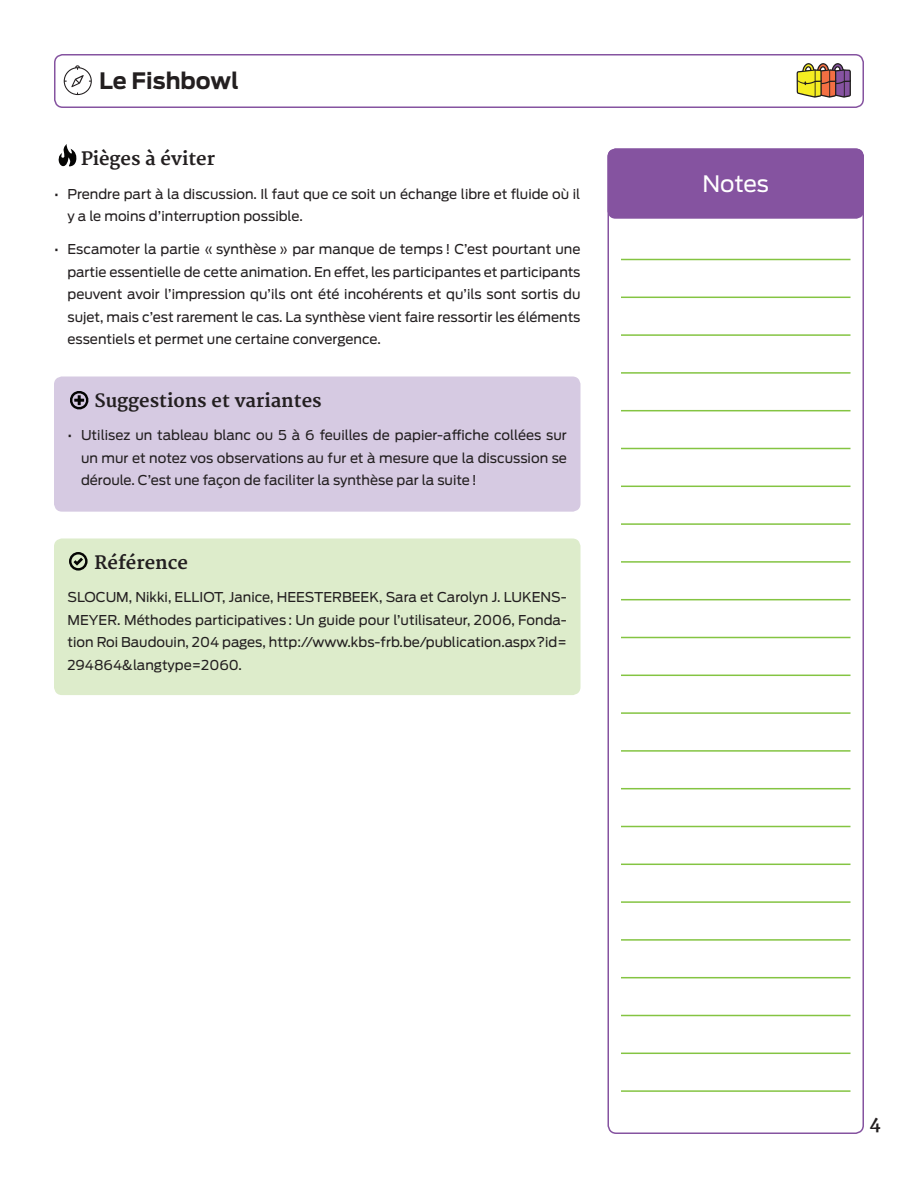
<style>
.page{position:relative;width:918px;height:1188px;background:#fff}
.page>*{position:absolute;margin:0;border:0;box-sizing:border-box;transform-origin:0 0}
.rappel_titre_haut_de{font:700 22.5px "Antenna";color:#231f20}
.notes{font:22.5px "Antenna";letter-spacing:-.005em;color:#fff}
.gros_sous-titre{font:700 18px "Merriweather";color:#231f20}
.texte{font:13.5px/22.5px "Antenna";color:#231f20;text-align:justify}
</style>
<div class="page">
<div style="left:54px;top:54px;width:810px;height:54px;border:2px solid #8553a0;border-radius:8px"></div>
<svg style="left:796px;top:63px;width:55px;height:35px"></svg>
<svg style="left:64px;top:65px;width:28px;height:30px"></svg>
<div style="left:54px;top:376px;width:527px;height:136px;background:#d6cae2;border-radius:8px"></div>
<svg style="left:58px;top:144px;width:19px;height:23px"></svg>
<div style="left:607px;top:148px;width:257px;height:986px;border:2px solid #8553a0;border-radius:8px"></div>
<div style="left:607px;top:148px;width:257px;height:71px;background:#8553a0;border-radius:8px"></div>
<hr style="left:621px;top:259px;width:229px;height:1px;background:#84c442">
<hr style="left:621px;top:297px;width:229px;height:1px;background:#84c442">
<hr style="left:621px;top:334px;width:229px;height:2px;background:#84c442">
<hr style="left:621px;top:372px;width:229px;height:2px;background:#84c442">
<hr style="left:621px;top:410px;width:229px;height:1px;background:#84c442">
<hr style="left:621px;top:448px;width:229px;height:1px;background:#84c442">
<hr style="left:621px;top:486px;width:229px;height:1px;background:#84c442">
<hr style="left:621px;top:523px;width:229px;height:2px;background:#84c442">
<hr style="left:621px;top:561px;width:229px;height:2px;background:#84c442">
<hr style="left:621px;top:599px;width:229px;height:1px;background:#84c442">
<hr style="left:621px;top:637px;width:229px;height:1px;background:#84c442">
<hr style="left:621px;top:675px;width:229px;height:1px;background:#84c442">
<hr style="left:621px;top:712px;width:229px;height:2px;background:#84c442">
<hr style="left:621px;top:750px;width:229px;height:2px;background:#84c442">
<hr style="left:621px;top:788px;width:229px;height:1px;background:#84c442">
<hr style="left:621px;top:826px;width:229px;height:1px;background:#84c442">
<hr style="left:621px;top:864px;width:229px;height:1px;background:#84c442">
<hr style="left:621px;top:901px;width:229px;height:2px;background:#84c442">
<hr style="left:621px;top:939px;width:229px;height:2px;background:#84c442">
<hr style="left:621px;top:977px;width:229px;height:1px;background:#84c442">
<hr style="left:621px;top:1015px;width:229px;height:1px;background:#84c442">
<hr style="left:621px;top:1053px;width:229px;height:1px;background:#84c442">
<hr style="left:621px;top:1090px;width:229px;height:2px;background:#84c442">
<div style="left:54px;top:538px;width:527px;height:157px;background:#ddeccb;border-radius:8px"></div>
<svg style="left:70px;top:391px;width:19px;height:19px"></svg>
<svg style="left:69px;top:552px;width:19px;height:19px"></svg>
<p class="rappel_titre_haut_de" style="left:99px;top:67px;width:141px">Le Fishbowl</p>
<p class="gros_sous-titre" style="left:81px;top:148px;width:136px">Pièges à éviter</p>
<p class="texte" style="left:68px;top:183px;width:514px;text-indent:-14px">• Prendre part à la discussion. Il faut que ce soit un échange libre et fluide où il y a le moins d’interruption possible.</p>
<p class="texte" style="left:68px;top:238px;width:515px;text-indent:-14px">• Escamoter la partie « synthèse » par manque de temps ! C’est pourtant une partie essentielle de cette animation. En effet, les participantes et participants peuvent avoir l’impression qu’ils ont été incohérents et qu’ils sont sortis du sujet, mais c’est rarement le cas. La synthèse vient faire ressortir les éléments essentiels et permet une certaine convergence.</p>
<p class="gros_sous-titre" style="left:94px;top:390px;width:229px">Suggestions et variantes</p>
<p class="texte" style="left:81px;top:424px;width:488px;text-indent:-14px">• Utilisez un tableau blanc ou 5 à 6 feuilles de papier-affiche collées sur un mur et notez vos observations au fur et à mesure que la discussion se déroule. C’est une façon de faciliter la synthèse par la suite!</p>
<p class="gros_sous-titre" style="left:94px;top:552px;width:95px">Référence</p>
<p class="texte" style="left:68px;top:586px;width:501px">SLOCUM, Nikki, ELLIOT, Janice, HEESTERBEEK, Sara et Carolyn J. LUKENS-MEYER. Méthodes participatives : Un guide pour l’utilisateur, 2006, Fonda&shy;tion Roi Baudouin, 204 pages, http://www.kbs-frb.be/publication.aspx?id= 294864&amp;langtype=2060.</p>
<p class="notes" style="left:702px;top:171px;width:68px">Notes</p>
<p class="gros_sous-titre" style="left:869px;top:1112px;width:13px">4</p>
</div>
